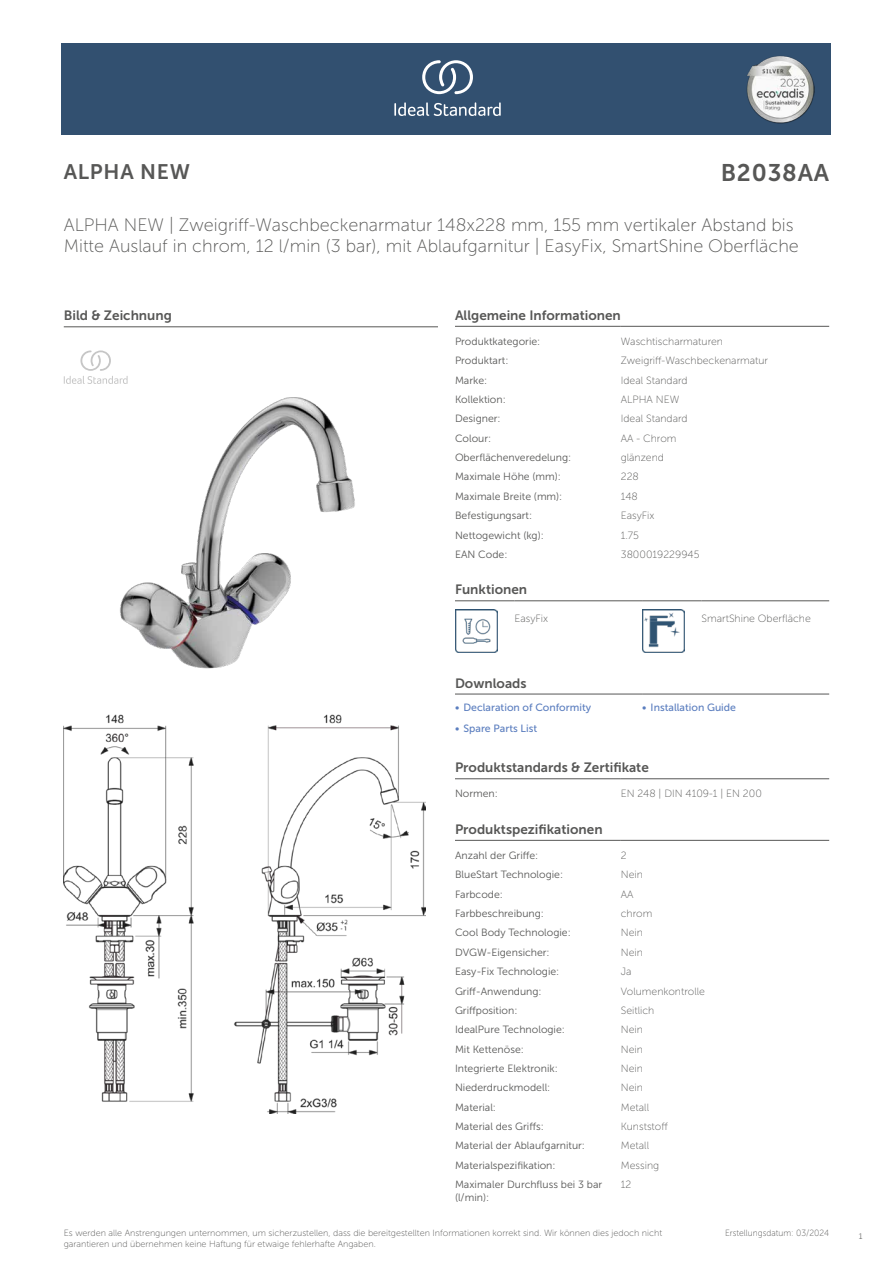
<style>
.page{position:relative;width:893px;height:1263px;background:#fff}
.page>*{position:absolute;margin:0;border:0;box-sizing:border-box;transform-origin:0 0}
.t1{font:24px "Museo Sans 700";letter-spacing:.035em;color:#575756}
.t2{font:21px "Museo Sans 700";letter-spacing:.035em;color:#575756}
.t3{font:18px/21.6px "Museo Sans 100";color:#575756}
.t4{font:13.5px "Museo Sans 700";color:#575756}
.t5{font:10.5px/12.6px "Museo Sans 300";color:#575756}
.t6{font:10.5px "Museo Sans 100";color:#575756}
.t7{font:10.5px "Museo Sans 500";color:#5b7ebf}
.t8{font:9px/10.8px "Museo Sans 100";color:#575756}
.t9{font:9px "Museo Sans 100";color:#575756;scale:.95 1}
.t10{font:300 9px "Calibri";color:#575756;scale:.95 1}
</style>
<div class="page">
<div style="left:62px;top:43px;width:769px;height:91px;background:#325070"></div>
<hr style="left:455px;top:326px;width:166px;height:1px;background:#575756">
<hr style="left:621px;top:326px;width:208px;height:1px;background:#575756">
<hr style="left:455px;top:600px;width:59px;height:1px;background:#575756">
<hr style="left:514px;top:600px;width:128px;height:1px;background:#575756">
<hr style="left:642px;top:600px;width:60px;height:1px;background:#575756">
<hr style="left:702px;top:600px;width:127px;height:1px;background:#575756">
<img style="left:455px;top:609px;width:42px;height:43px">
<img style="left:642px;top:609px;width:43px;height:43px">
<hr style="left:455px;top:694px;width:187px;height:1px;background:#575756">
<hr style="left:642px;top:694px;width:187px;height:1px;background:#575756">
<hr style="left:455px;top:778px;width:166px;height:1px;background:#575756">
<hr style="left:621px;top:778px;width:208px;height:1px;background:#575756">
<hr style="left:455px;top:840px;width:166px;height:1px;background:#575756">
<hr style="left:621px;top:840px;width:208px;height:1px;background:#575756">
<img style="left:64px;top:714px;width:361px;height:399px">
<hr style="left:64px;top:327px;width:374px;height:1px;background:#575756">
<svg style="left:64px;top:350px;width:64px;height:34px"></svg>
<img style="left:120px;top:397px;width:235px;height:272px">
<svg style="left:394px;top:102px;width:107px;height:14px"></svg>
<svg style="left:422px;top:60px;width:51px;height:34px"></svg>
<img style="left:746px;top:56px;width:68px;height:67px">
<h2 class="t2" style="left:64px;top:160px;width:128px">ALPHA NEW</h2>
<h1 class="t1" style="left:721px;top:160px;width:110px">B2038AA</h1>
<h3 class="t3" style="left:64px;top:214px;width:737px">ALPHA NEW | Zweigriff-Waschbeckenarmatur 148x228 mm, 155 mm vertikaler Abstand bis<br>Mitte Auslauf in chrom, 12 l/min (3 bar), mit Ablaufgarnitur | EasyFix, SmartShine Oberfläche</h3>
<p class="t4" style="left:64px;top:308px;width:110px">Bild &amp; Zeichnung</p>
<p class="t4" style="left:455px;top:308px;width:167px">Allgemeine Informationen</p>
<p class="t5" style="left:455px;top:335px;width:87px">Produktkategorie:</p>
<p class="t6" style="left:621px;top:336px;width:104px">Waschtischarmaturen</p>
<p class="t5" style="left:455px;top:354px;width:55px">Produktart:</p>
<p class="t6" style="left:621px;top:355px;width:149px">Zweigriff-Waschbeckenarmatur</p>
<p class="t5" style="left:455px;top:374px;width:34px">Marke:</p>
<p class="t6" style="left:621px;top:374px;width:68px">Ideal Standard</p>
<p class="t5" style="left:455px;top:393px;width:52px">Kollektion:</p>
<p class="t6" style="left:621px;top:394px;width:60px">ALPHA NEW</p>
<p class="t5" style="left:455px;top:413px;width:47px">Designer:</p>
<p class="t6" style="left:621px;top:413px;width:68px">Ideal Standard</p>
<p class="t5" style="left:455px;top:432px;width:38px">Colour:</p>
<p class="t6" style="left:621px;top:433px;width:57px">AA - Chrom</p>
<p class="t5" style="left:455px;top:451px;width:118px">Oberflächenveredelung:</p>
<p class="t6" style="left:621px;top:452px;width:45px">glänzend</p>
<p class="t5" style="left:455px;top:471px;width:107px">Maximale Höhe (mm):</p>
<p class="t6" style="left:621px;top:471px;width:20px">228</p>
<p class="t5" style="left:455px;top:490px;width:109px">Maximale Breite (mm):</p>
<p class="t6" style="left:621px;top:491px;width:18px">148</p>
<p class="t5" style="left:455px;top:509px;width:79px">Befestigungsart:</p>
<p class="t6" style="left:621px;top:510px;width:35px">EasyFix</p>
<p class="t5" style="left:455px;top:529px;width:90px">Nettogewicht (kg):</p>
<p class="t6" style="left:621px;top:529px;width:20px">1.75</p>
<p class="t5" style="left:455px;top:548px;width:54px">EAN Code:</p>
<p class="t6" style="left:621px;top:549px;width:80px">3800019229945</p>
<p class="t4" style="left:455px;top:582px;width:74px">Funktionen</p>
<p class="t6" style="left:514px;top:612px;width:35px">EasyFix</p>
<p class="t6" style="left:702px;top:612px;width:111px">SmartShine Oberfläche</p>
<p class="t4" style="left:455px;top:675px;width:73px">Downloads</p>
<p class="t7" style="left:455px;top:701px;width:138px">• Declaration of Conformity</p>
<p class="t7" style="left:642px;top:701px;width:95px">• Installation Guide</p>
<p class="t7" style="left:455px;top:722px;width:84px">• Spare Parts List</p>
<p class="t4" style="left:455px;top:760px;width:195px">Produktstandards &amp; Zertifikate</p>
<p class="t5" style="left:455px;top:788px;width:44px">Normen:</p>
<p class="t6" style="left:621px;top:788px;width:143px">EN 248 | DIN 4109-1 | EN 200</p>
<p class="t4" style="left:455px;top:822px;width:149px">Produktspezifikationen</p>
<p class="t5" style="left:455px;top:849px;width:85px">Anzahl der Griffe:</p>
<p class="t6" style="left:621px;top:850px;width:7px">2</p>
<p class="t5" style="left:455px;top:868px;width:110px">BlueStart Technologie:</p>
<p class="t6" style="left:621px;top:869px;width:24px">Nein</p>
<p class="t5" style="left:455px;top:888px;width:49px">Farbcode:</p>
<p class="t6" style="left:621px;top:888px;width:14px">AA</p>
<p class="t5" style="left:455px;top:907px;width:90px">Farbbeschreibung:</p>
<p class="t6" style="left:621px;top:908px;width:33px">chrom</p>
<p class="t5" style="left:455px;top:927px;width:117px">Cool Body Technologie:</p>
<p class="t6" style="left:621px;top:927px;width:24px">Nein</p>
<p class="t5" style="left:455px;top:946px;width:96px">DVGW-Eigensicher:</p>
<p class="t6" style="left:621px;top:947px;width:24px">Nein</p>
<p class="t5" style="left:455px;top:965px;width:106px">Easy-Fix Technologie:</p>
<p class="t6" style="left:621px;top:966px;width:12px">Ja</p>
<p class="t5" style="left:455px;top:985px;width:88px">Griff-Anwendung:</p>
<p class="t6" style="left:621px;top:985px;width:86px">Volumenkontrolle</p>
<p class="t5" style="left:455px;top:1004px;width:64px">Griffposition:</p>
<p class="t6" style="left:621px;top:1005px;width:35px">Seitlich</p>
<p class="t5" style="left:455px;top:1023px;width:111px">IdealPure Technologie:</p>
<p class="t6" style="left:621px;top:1024px;width:24px">Nein</p>
<p class="t5" style="left:455px;top:1043px;width:70px">Mit Kettenöse:</p>
<p class="t6" style="left:621px;top:1043px;width:24px">Nein</p>
<p class="t5" style="left:455px;top:1062px;width:104px">Integrierte Elektronik:</p>
<p class="t6" style="left:621px;top:1063px;width:24px">Nein</p>
<p class="t5" style="left:455px;top:1081px;width:97px">Niederdruckmodell:</p>
<p class="t6" style="left:621px;top:1082px;width:24px">Nein</p>
<p class="t5" style="left:455px;top:1101px;width:43px">Material:</p>
<p class="t6" style="left:621px;top:1101px;width:30px">Metall</p>
<p class="t5" style="left:455px;top:1120px;width:90px">Material des Griffs:</p>
<p class="t6" style="left:621px;top:1121px;width:48px">Kunststoff</p>
<p class="t5" style="left:455px;top:1139px;width:132px">Material der Ablaufgarnitur:</p>
<p class="t6" style="left:621px;top:1140px;width:30px">Metall</p>
<p class="t5" style="left:455px;top:1159px;width:102px">Materialspezifikation:</p>
<p class="t6" style="left:621px;top:1159px;width:40px">Messing</p>
<p class="t5" style="left:455px;top:1178px;width:149px">Maximaler Durchfluss bei 3 bar (l/min):</p>
<p class="t6" style="left:621px;top:1179px;width:12px">12</p>
<p class="t8" style="left:64px;top:1227px;width:600px">Es werden alle Anstrengungen unternommen, um sicherzustellen, dass die bereitgestellten Informationen korrekt sind. Wir können dies jedoch nicht garantieren und übernehmen keine Haftung für etwaige fehlerhafte Angaben.</p>
<p class="t9" style="left:725px;top:1228px;width:111px">Erstellungsdatum: 03/2024</p>
<p class="t10" style="left:858px;top:1230px;width:6px">1</p>
</div>
